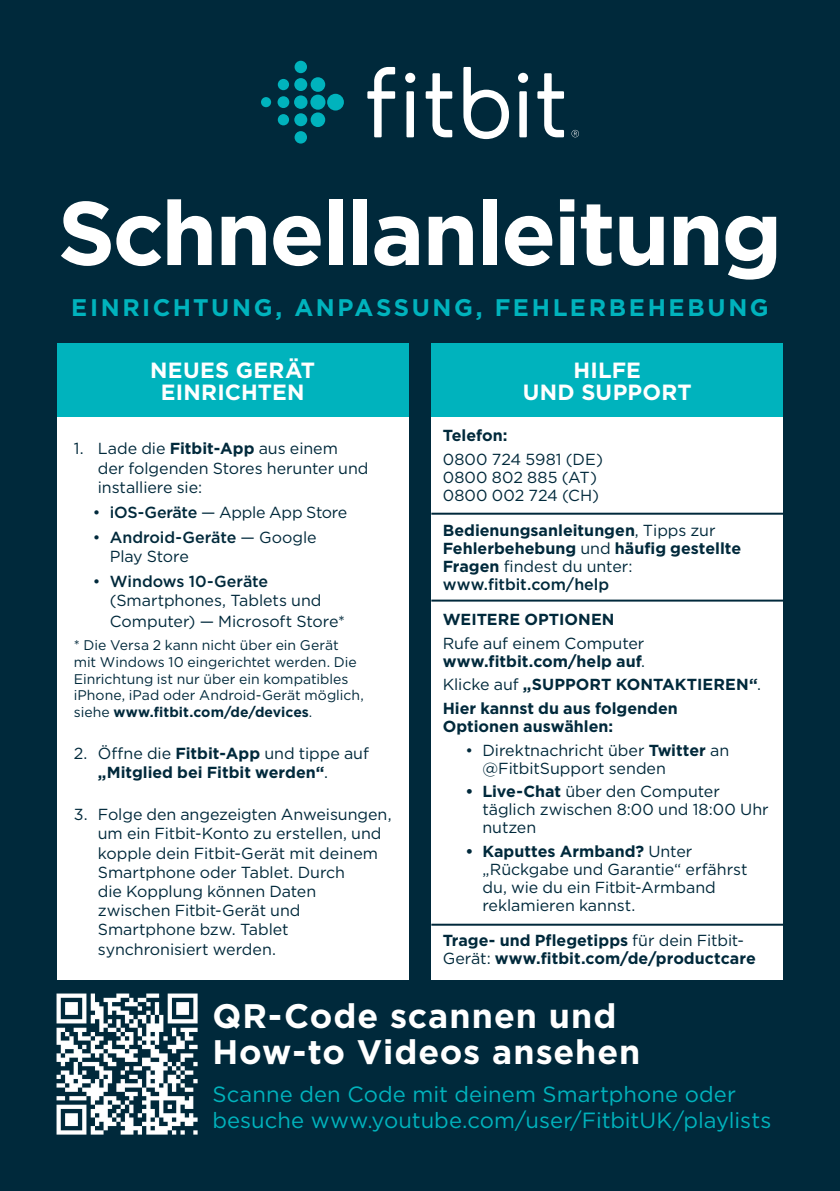
<style>
.page{position:relative;width:840px;height:1191px;background:#fff}
.page>*{position:absolute;margin:0;border:0;box-sizing:border-box;transform-origin:0 0}
.t1{font:700 90px "Gotham";letter-spacing:-.03em;color:#fff}
.t2{font:700 34px/36px "Gotham";letter-spacing:.025em;color:#fff}
.t3{font:700 24px "Gotham";letter-spacing:.105em;color:#00b3bd}
.t4{font:22px/26.4px "Gotham";letter-spacing:.005em;color:#00b3bd}
.t5{font:700 22px/22px "Gotham";letter-spacing:.01em;color:#fff;text-align:center}
.t6{font:16px/19.2px "Gotham";letter-spacing:-.005em;color:#00293b}
.t7{font:700 16px/18px "Gotham";color:#00293b}
.t8{font:16px/18px "Gotham";letter-spacing:.015em;color:#00293b}
.t9{font:14px/16.8px "Gotham";color:#00293b}
.s1{font-weight:700}
.s2{font-weight:500}
.s3{font-weight:400}
</style>
<div class="page">
<div style="left:0;top:0;width:839px;height:1191px;background:#00293b"></div>
<svg style="left:261px;top:61px;width:83px;height:83px"></svg>
<svg style="left:571px;top:130px;width:7px;height:7px"></svg>
<div style="left:406px;top:91px;width:8px;height:46px;background:#fff"></div>
<div style="left:405px;top:73px;width:10px;height:10px;background:#fff;border-radius:50%"></div>
<div style="left:519px;top:91px;width:7px;height:46px;background:#fff"></div>
<div style="left:517px;top:73px;width:11px;height:10px;background:#fff;border-radius:50%"></div>
<svg style="left:425px;top:73px;width:27px;height:64px"></svg>
<svg style="left:537px;top:73px;width:26px;height:64px"></svg>
<svg style="left:367px;top:67px;width:28px;height:70px"></svg>
<svg style="left:463px;top:67px;width:45px;height:72px"></svg>
<div style="left:57px;top:343px;width:351px;height:74px;background:#00b3bd"></div>
<div style="left:57px;top:417px;width:351px;height:562px;background:#fff"></div>
<div style="left:431px;top:343px;width:351px;height:74px;background:#00b3bd"></div>
<div style="left:431px;top:417px;width:351px;height:562px;background:#fff"></div>
<hr style="left:431px;top:513px;width:351px;height:2px;background:#00293b">
<hr style="left:431px;top:599px;width:351px;height:2px;background:#00293b">
<hr style="left:431px;top:923px;width:351px;height:2px;background:#00293b">
<img style="left:56px;top:979px;width:156px;height:156px">
<p class="t1" style="left:58px;top:173px;width:725px">Schnellanleitung</p>
<p class="t3" style="left:71px;top:291px;width:698px">EINRICHTUNG, ANPASSUNG, FEHLERBEHEBUNG</p>
<p class="t5" style="left:150px;top:359px;width:166px">NEUES GERÄT<br>EINRICHTEN</p>
<p class="t6" style="left:98px;top:439px;width:272px;text-indent:-24px">1. Lade die <span class="s1">Fitbit-App</span> aus einem der folgenden Stores herunter und installiere sie:</p>
<p class="t6" style="left:93px;top:502px;width:256px">• <span class="s2">iOS-Geräte</span> — Apple App Store</p>
<p class="t6" style="left:110px;top:527px;width:208px;text-indent:-17px">• <span class="s2">Android-Geräte</span> — Google<br>Play Store</p>
<p class="t6" style="left:110px;top:571px;width:213px;text-indent:-17px">• <span class="s2">Windows 10-Geräte </span>(Smartphones, Tablets und</p>
<p class="t6" style="left:110px;top:612px;width:236px">Computer) — Microsoft Store*</p>
<p class="t9" style="left:74px;top:636px;width:291px">* Die Versa 2 kann nicht über ein Gerät mit Windows 10 eingerichtet werden. Die Einrichtung ist nur über ein kompatibles iPhone, iPad oder Android-Gerät möglich, siehe <span class="s1">www.fitbit.com/de/devices</span>.</p>
<p class="t7" style="left:98px;top:743px;width:272px;line-height:19.2px;text-indent:-24px"><span class="s3">2. Öffne die</span> Fitbit-App <span class="s3">und tippe auf </span>„Mitglied bei Fitbit werden“<span class="s3">.</span></p>
<p class="t6" style="left:98px;top:804px;width:295px;text-indent:-24px">3. Folge den angezeigten Anweisungen, um ein Fitbit-Konto zu erstellen, und kopple dein Fitbit-Gerät mit deinem<br>Smartphone oder Tablet. Durch<br>die Kopplung können Daten zwischen Fitbit-Gerät und<br>Smartphone bzw. Tablet synchronisiert werden.</p>
<p class="t5" style="left:522px;top:359px;width:170px">HILFE<br>UND SUPPORT</p>
<p class="t7" style="left:442px;top:426px;width:66px">Telefon:</p>
<p class="t8" style="left:442px;top:450px;width:162px">0800 724 5981 (DE)<br>0800 802 885 (AT)<br>0800 002 724 (CH)</p>
<p class="t7" style="left:442px;top:521px;width:300px">Bedienungsanleitungen<span class="s3">, Tipps zur<br></span>Fehlerbehebung <span class="s3">und</span> häufig gestellte<br>Fragen <span class="s3">findest du unter: </span><span class="s2">www.fitbit.com/help</span></p>
<p class="t7" style="left:442px;top:610px;width:173px">WEITERE OPTIONEN</p>
<p class="t7" style="left:442px;top:634px;width:204px"><span class="s3">Rufe auf einem Computer </span>www.fitbit.com/help auf<span class="s3">.</span></p>
<p class="t7" style="left:442px;top:675px;width:320px"><span class="s3">Klicke auf</span> „SUPPORT KONTAKTIEREN“<span class="s3">.</span></p>
<p class="t7" style="left:442px;top:699px;width:236px">Hier kannst du aus folgenden<br>Optionen auswählen:</p>
<p class="t6" style="left:482px;top:740px;width:248px;line-height:18px;text-indent:-17px">• Direktnachricht über <span class="s1">Twitter</span> an @FitbitSupport senden</p>
<p class="t6" style="left:482px;top:782px;width:287px;line-height:18px;text-indent:-17px"><span class="s1">• Live-Chat</span> über den Computer täglich zwischen 8:00 und 18:00 Uhr nutzen</p>
<p class="t6" style="left:482px;top:842px;width:266px;line-height:18px;text-indent:-17px"><span class="s1">• Kaputtes Armband?</span> Unter „Rückgabe und Garantie“ erfährst du, wie du ein Fitbit-Armband reklamieren kannst.</p>
<p class="t7" style="left:442px;top:931px;width:314px">Trage- und Pflegetipps <span class="s3">für dein Fitbit-<br>Gerät:</span> www.fitbit.com/de/productcare</p>
<p class="t2" style="left:212px;top:997px;width:429px">QR-Code scannen und<br>How-to Videos ansehen</p>
<p class="t4" style="left:212px;top:1080px;width:560px">Scanne den Code mit deinem Smartphone oder besuche www.youtube.com/user/FitbitUK/playlists</p>
</div>
